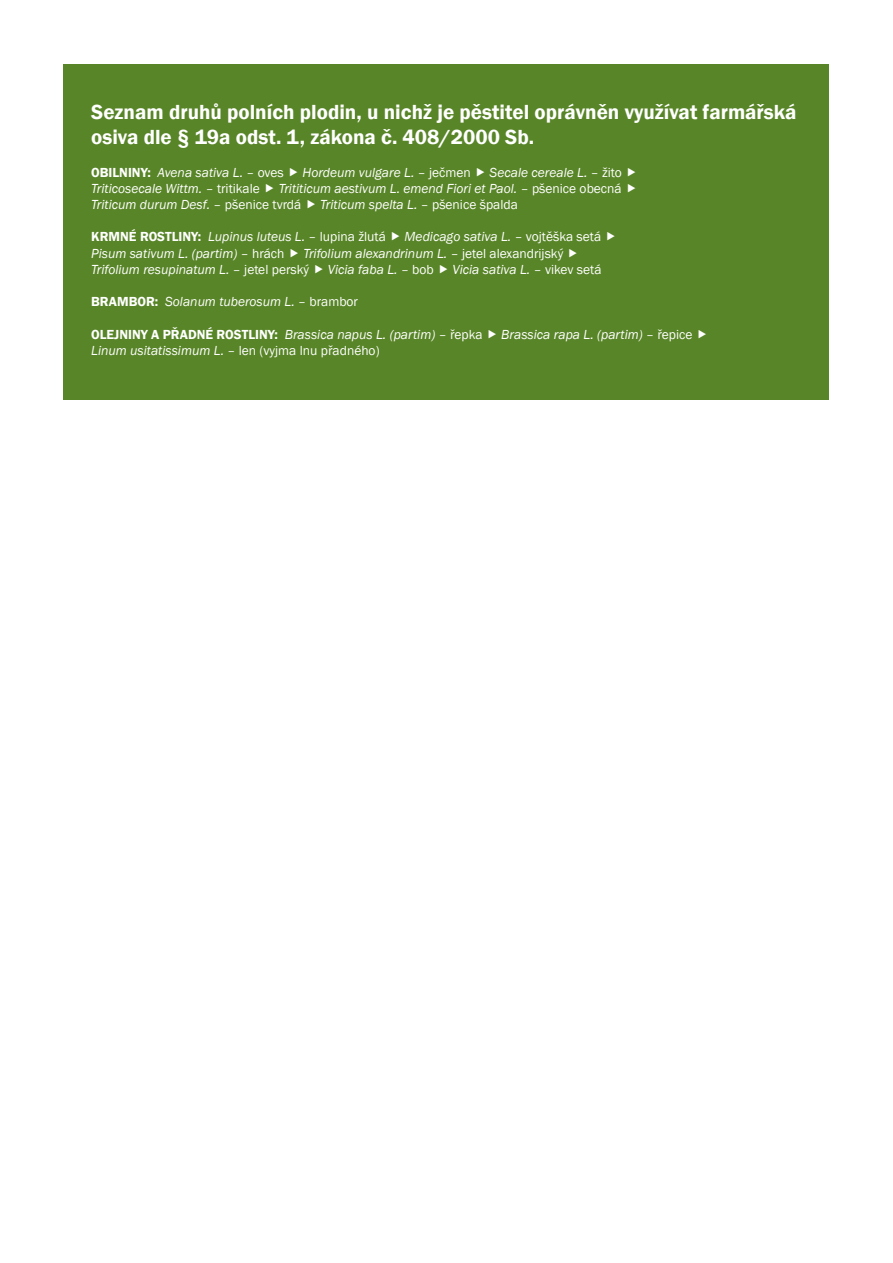
<style>
.page{position:relative;width:893px;height:1263px;background:#fff}
.page>*{position:absolute;margin:0;border:0;box-sizing:border-box;transform-origin:0 0}
.t1{font:600 21px/25.2px "Franklin Gothic";color:#fff}
.t2{font:italic 13.5px/16.2px "Franklin Gothic";color:#fff}
.t3{font:600 13.5px "Franklin Gothic";color:#fff}
.t4{font:13.5px "Franklin Gothic";color:#fff}
.s1{font-weight:600;font-style:normal}
.s2{font-style:normal}
.s3{font-weight:400;font-style:italic}
.s4{font-weight:400}
.s5{font-style:italic}
</style>
<div class="page">
<div style="left:64px;top:64px;width:765px;height:336px;background:#588527"></div>
<h1 class="t1" style="left:91px;top:99px;width:707px">Seznam druhů polních plodin, u nichž je pěstitel oprávněn využívat farmářská osiva dle § 19a odst. 1, zákona č. 408/2000 Sb.</h1>
<p class="t2" style="left:91px;top:164px;width:194px"><span class="s1">OBILNINY:</span> Avena sativa L. <span class="s2">– oves</span></p>
<p class="t2" style="left:302px;top:164px;width:170px">Hordeum vulgare L. <span class="s2">– ječmen</span></p>
<p class="t2" style="left:490px;top:164px;width:134px">Secale cereale L. <span class="s2">– žito</span></p>
<p class="t2" style="left:91px;top:180px;width:170px">Triticosecale Wittm. <span class="s2">– tritikale</span></p>
<p class="t2" style="left:91px;top:180px;width:532px;text-indent:187px">Trititicum aestivum L. emend Fiori et Paol. <span class="s2">– pšenice obecná<br></span>Triticum durum Desf. <span class="s2">– pšenice tvrdá</span></p>
<p class="t2" style="left:320px;top:196px;width:199px">Triticum spelta L. <span class="s2">– pšenice špalda</span></p>
<p class="t2" style="left:91px;top:228px;width:296px"><span class="s1">KRMNÉ ROSTLINY:</span> Lupinus luteus L. <span class="s2">– lupina žlutá</span></p>
<p class="t2" style="left:405px;top:228px;width:198px">Medicago sativa L. <span class="s2">– vojtěška setá</span></p>
<p class="t2" style="left:91px;top:245px;width:195px">Pisum sativum L. (partim) <span class="s2">– hrách</span></p>
<p class="t2" style="left:91px;top:245px;width:474px;text-indent:212px">Trifolium alexandrinum L. <span class="s2">– jetel alexandrijský<br></span>Trifolium resupinatum L. <span class="s2">– jetel perský</span></p>
<p class="t2" style="left:328px;top:261px;width:107px">Vicia faba L. <span class="s2">– bob</span></p>
<p class="t2" style="left:453px;top:261px;width:150px">Vicia sativa L. <span class="s2">– vikev setá</span></p>
<p class="t2" style="left:91px;top:293px;width:268px"><span class="s1">BRAMBOR:</span> Solanum tuberosum L. <span class="s2">– brambor</span></p>
<p class="t3" style="left:91px;top:326px;width:393px">OLEJNINY A PŘADNÉ ROSTLINY: <span class="s3">Brassica napus L. (partim)</span> <span class="s4">– řepka</span></p>
<p class="t2" style="left:501px;top:326px;width:193px">Brassica rapa L. (partim) <span class="s2">– řepice</span></p>
<p class="t4" style="left:91px;top:342px;width:290px"><span class="s5">Linum usitatissimum L.</span> – len (vyjma lnu přadného)</p>
</div>
